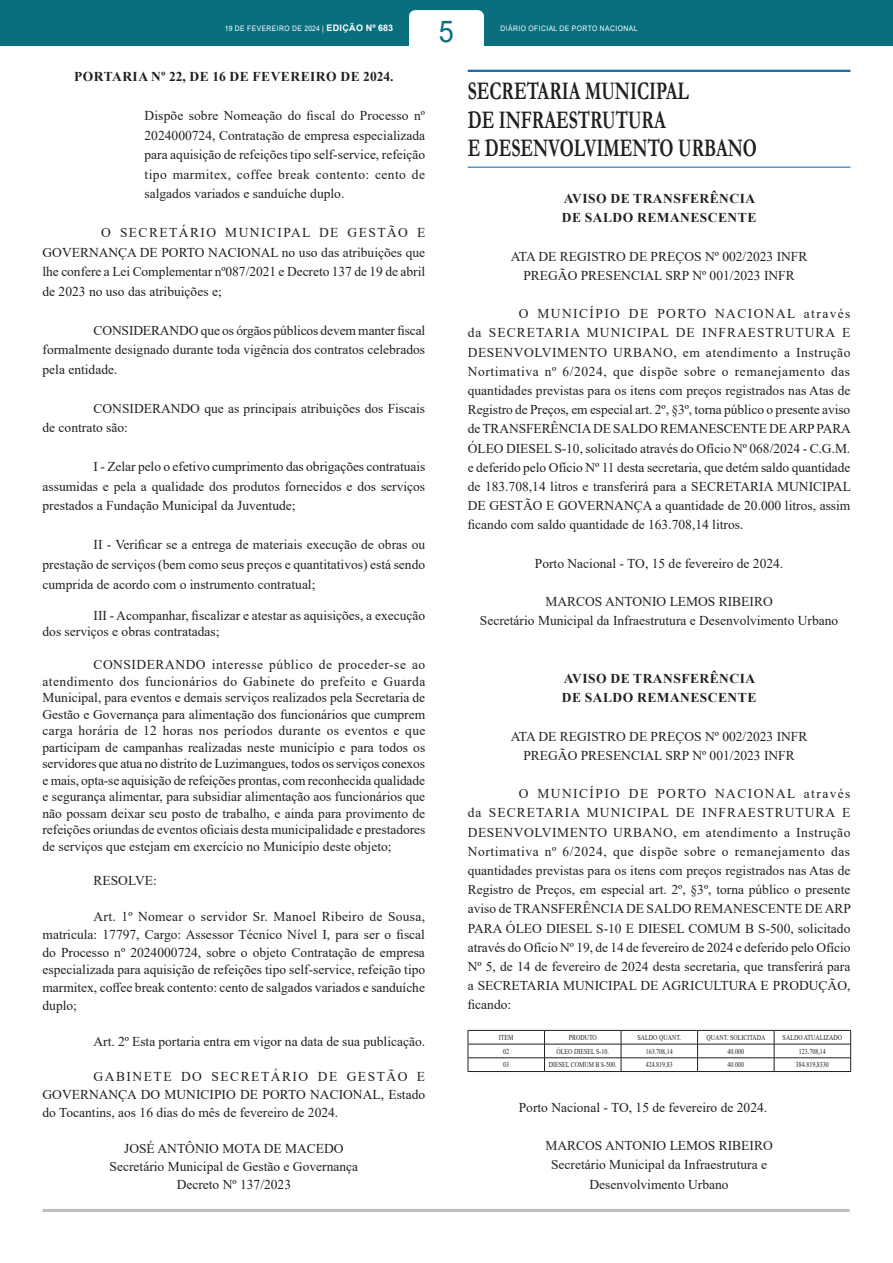
<style>
.page{position:relative;width:893px;height:1263px;background:#fff}
.page>*{position:absolute;margin:0;border:0;box-sizing:border-box;transform-origin:0 0}
.t1{font:30px "Arial";color:#096f7e;scale:.9 1}
.ChancelaOrgaos{font:700 25.5px/28.2px "Garamond";color:#231f20;scale:.7 1}
.TEXTO{font:13.5px/19.2px "Times New Roman";color:#231f20;text-align:justify}
.ASSINATURA{font:13.5px "Times New Roman";color:#231f20}
.EMENTA{font:13.5px/19.5px "Times New Roman";color:#231f20;text-align:justify}
.TITULO{font:700 13.5px/19.2px "Times New Roman";letter-spacing:.035em;color:#231f20}
.TEXTOCELULA{font:7.5px "Times New Roman";color:#231f20;scale:.8 1}
.t2{font:7.5px "Arial";letter-spacing:.065em;color:#fff;scale:.9 1}
.s1{font-weight:700;font-size:9px}
</style>
<div class="page">
<div style="left:0;top:0;width:893px;height:46px;background:#096f7e"></div>
<div style="left:409px;top:10px;width:75px;height:57px;background:#fff;border-radius:6px"></div>
<hr style="left:43px;top:1209px;width:807px;height:3px;background:#bcbdc0">
<hr style="left:468px;top:70px;width:382px;height:2px;background:#1768b4">
<hr style="left:468px;top:167px;width:382px;height:1px;background:#1768b4">
<svg style="left:468px;top:1030px;width:383px;height:41px"></svg>
<hr style="left:468px;top:1071px;width:76px;height:1px;background:#231f20">
<hr style="left:544px;top:1071px;width:77px;height:1px;background:#231f20">
<hr style="left:621px;top:1071px;width:77px;height:1px;background:#231f20">
<hr style="left:698px;top:1071px;width:76px;height:1px;background:#231f20">
<hr style="left:774px;top:1071px;width:77px;height:1px;background:#231f20">
<h1 class="t1" style="left:439px;top:11px;width:18px">5</h1>
<p class="t2" style="left:225px;top:24px;width:189px">19 DE FEVEREIRO DE 2024 | <span class="s1">EDIÇÃO Nº 683</span></p>
<p class="t2" style="left:501px;top:24px;width:154px">DIÁRIO OFICIAL DE PORTO NACIONAL</p>
<p class="TITULO" style="left:74px;top:67px;width:321px">PORTARIA Nº 22, DE 16 DE FEVEREIRO DE 2024.</p>
<p class="EMENTA" style="left:145px;top:106px;width:282px">Dispõe sobre Nomeação do fiscal do Processo nº 2024000724, Contratação de empresa especializada para aquisição de refeições tipo self-service, refeição tipo marmitex, coffee break contento: cento de salgados variados e sanduíche duplo.</p>
<p class="TEXTO" style="left:43px;top:223px;width:384px;text-indent:59px">O SECRETÁRIO MUNICIPAL DE GESTÃO E GOVERNANÇA DE PORTO NACIONAL no uso das atribuições que lhe confere a Lei Complementar nº087/2021 e Decreto 137 de 19 de abril de 2023 no uso das atribuições e;</p>
<p class="TEXTO" style="left:43px;top:320px;width:384px;text-indent:51px">CONSIDERANDO que os órgãos públicos devem manter fiscal formalmente designado durante toda vigência dos contratos celebrados pela entidade.</p>
<p class="TEXTO" style="left:43px;top:398px;width:384px;text-indent:51px">CONSIDERANDO que as principais atribuições dos Fiscais de contrato são:</p>
<p class="TEXTO" style="left:43px;top:457px;width:384px;text-indent:51px">I - Zelar pelo o efetivo cumprimento das obrigações contratuais assumidas e pela a qualidade dos produtos fornecidos e dos serviços prestados a Fundação Municipal da Juventude;</p>
<p class="TEXTO" style="left:43px;top:535px;width:384px;text-indent:51px">II - Verificar se a entrega de materiais execução de obras ou prestação de serviços (bem como seus preços e quantitativos) está sendo cumprida de acordo com o instrumento contratual;</p>
<p class="TEXTO" style="left:43px;top:607px;width:384px;line-height:15.9px;text-indent:51px">III - Acompanhar, fiscalizar e atestar as aquisições, a execução dos serviços e obras contratadas;</p>
<p class="TEXTO" style="left:43px;top:656px;width:384px;line-height:16.5px;text-indent:51px">CONSIDERANDO interesse público de proceder-se ao atendimento dos funcionários do Gabinete do prefeito e Guarda Municipal, para eventos e demais serviços realizados pela Secretaria de Gestão e Governança para alimentação dos funcionários que cumprem carga horária de 12 horas nos períodos durante os eventos e que participam de campanhas realizadas neste município e para todos os servidores que atua no distrito de Luzimangues, todos os serviços conexos e mais, opta-se aquisição de refeições prontas, com reconhecida qualidade e segurança alimentar, para subsidiar alimentação aos funcionários que não possam deixar seu posto de trabalho, e ainda para provimento de refeições oriundas de eventos oficiais desta municipalidade e prestadores de serviços que estejam em exercício no Município deste objeto;</p>
<p class="TEXTO" style="left:94px;top:870px;width:65px">RESOLVE:</p>
<p class="TEXTO" style="left:43px;top:907px;width:384px;line-height:17.9px;text-indent:51px">Art. 1º Nomear o servidor Sr. Manoel Ribeiro de Sousa, matricula: 17797, Cargo: Assessor Técnico Nível I, para ser o fiscal do Processo nº 2024000724, sobre o objeto Contratação de empresa especializada para aquisição de refeições tipo self-service, refeição tipo marmitex, coffee break contento: cento de salgados variados e sanduíche duplo;</p>
<p class="TEXTO" style="left:94px;top:1031px;width:333px">Art. 2º Esta portaria entra em vigor na data de sua publicação.</p>
<p class="TEXTO" style="left:43px;top:1067px;width:384px;line-height:17.9px;text-indent:51px">GABINETE DO SECRETÁRIO DE GESTÃO E GOVERNANÇA DO MUNICIPIO DE PORTO NACIONAL, Estado do Tocantins, aos 16 dias do mês de fevereiro de 2024.</p>
<p class="ASSINATURA" style="left:124px;top:1139px;width:221px">JOSÉ ANTÔNIO MOTA DE MACEDO</p>
<p class="ASSINATURA" style="left:110px;top:1157px;width:250px">Secretário Municipal de Gestão e Governança</p>
<p class="ASSINATURA" style="left:177px;top:1174px;width:116px">Decreto Nº 137/2023</p>
<p class="ChancelaOrgaos" style="left:468px;top:77px;width:415px">SECRETARIA MUNICIPAL<br>DE INFRAESTRUTURA<br>E DESENVOLVIMENTO URBANO</p>
<p class="TITULO" style="left:562px;top:188px;width:196px">AVISO DE TRANSFERÊNCIA<br>DE SALDO REMANESCENTE</p>
<p class="ASSINATURA" style="left:511px;top:247px;width:298px">ATA DE REGISTRO DE PREÇOS Nº 002/2023 INFR</p>
<p class="ASSINATURA" style="left:523px;top:266px;width:273px">PREGÃO PRESENCIAL SRP Nº 001/2023 INFR</p>
<p class="TEXTO" style="left:468px;top:304px;width:385px;text-indent:51px">O MUNICÍPIO DE PORTO NACIONAL através da SECRETARIA MUNICIPAL DE INFRAESTRUTURA E DESENVOLVIMENTO URBANO, em atendimento a Instrução Nortimativa nº 6/2024, que dispõe sobre o remanejamento das quantidades previstas para os itens com preços registrados nas Atas de Registro de Preços, em especial art. 2º, §3º, torna público o presente aviso de TRANSFERÊNCIA DE SALDO REMANESCENTE DE ARP PARA ÓLEO DIESEL S-10, solicitado através do Ofício Nº 068/2024 - C.G.M. e deferido pelo Ofício Nº 11 desta secretaria, que detém saldo quantidade de 183.708,14 litros e transferirá para a SECRETARIA MUNICIPAL DE GESTÃO E GOVERNANÇA a quantidade de 20.000 litros, assim ficando com saldo quantidade de 163.708,14 litros.</p>
<p class="ASSINATURA" style="left:535px;top:554px;width:250px">Porto Nacional - TO, 15 de fevereiro de 2024.</p>
<p class="ASSINATURA" style="left:545px;top:592px;width:229px">MARCOS ANTONIO LEMOS RIBEIRO</p>
<p class="ASSINATURA" style="left:480px;top:611px;width:360px">Secretário Municipal da Infraestrutura e Desenvolvimento Urbano</p>
<p class="TITULO" style="left:562px;top:668px;width:196px">AVISO DE TRANSFERÊNCIA<br>DE SALDO REMANESCENTE</p>
<p class="ASSINATURA" style="left:511px;top:727px;width:298px">ATA DE REGISTRO DE PREÇOS Nº 002/2023 INFR</p>
<p class="ASSINATURA" style="left:523px;top:746px;width:273px">PREGÃO PRESENCIAL SRP Nº 001/2023 INFR</p>
<p class="TEXTO" style="left:468px;top:784px;width:385px;text-indent:51px">O MUNICÍPIO DE PORTO NACIONAL através da SECRETARIA MUNICIPAL DE INFRAESTRUTURA E DESENVOLVIMENTO URBANO, em atendimento a Instrução Nortimativa nº 6/2024, que dispõe sobre o remanejamento das quantidades previstas para os itens com preços registrados nas Atas de Registro de Preços, em especial art. 2º, §3º, torna público o presente aviso de TRANSFERÊNCIA DE SALDO REMANESCENTE DE ARP PARA ÓLEO DIESEL S-10 E DIESEL COMUM B S-500, solicitado através do Ofício Nº 19, de 14 de fevereiro de 2024 e deferido pelo Ofício Nº 5, de 14 de fevereiro de 2024 desta secretaria, que transferirá para a SECRETARIA MUNICIPAL DE AGRICULTURA E PRODUÇÃO, ficando:</p>
<p class="TEXTOCELULA" style="left:499px;top:1032px;width:20px">ITEM</p>
<p class="TEXTOCELULA" style="left:569px;top:1032px;width:37px">PRODUTO</p>
<p class="TEXTOCELULA" style="left:637px;top:1032px;width:56px">SALDO QUANT.</p>
<p class="TEXTOCELULA" style="left:706px;top:1032px;width:75px">QUANT. SOLICITADA</p>
<p class="TEXTOCELULA" style="left:783px;top:1032px;width:76px">SALDO ATUALIZADO</p>
<p class="TEXTOCELULA" style="left:503px;top:1046px;width:9px">02</p>
<p class="TEXTOCELULA" style="left:557px;top:1046px;width:67px">ÓLEO DIESEL S-10.</p>
<p class="TEXTOCELULA" style="left:646px;top:1046px;width:35px">163.708,14</p>
<p class="TEXTOCELULA" style="left:728px;top:1046px;width:22px">40.000</p>
<p class="TEXTOCELULA" style="left:799px;top:1046px;width:35px">123.708,14</p>
<p class="TEXTOCELULA" style="left:503px;top:1059px;width:9px">03</p>
<p class="TEXTOCELULA" style="left:549px;top:1059px;width:87px">DIESEL COMUM B S-500.</p>
<p class="TEXTOCELULA" style="left:646px;top:1059px;width:35px">424.819,83</p>
<p class="TEXTOCELULA" style="left:728px;top:1059px;width:22px">40.000</p>
<p class="TEXTOCELULA" style="left:796px;top:1059px;width:43px">384.819,8330</p>
<p class="TEXTO" style="left:519px;top:1097px;width:250px">Porto Nacional - TO, 15 de fevereiro de 2024.</p>
<p class="ASSINATURA" style="left:545px;top:1136px;width:229px">MARCOS ANTONIO LEMOS RIBEIRO</p>
<p class="ASSINATURA" style="left:551px;top:1155px;width:217px">Secretário Municipal da Infraestrutura e</p>
<p class="ASSINATURA" style="left:590px;top:1175px;width:141px">Desenvolvimento Urbano</p>
</div>
